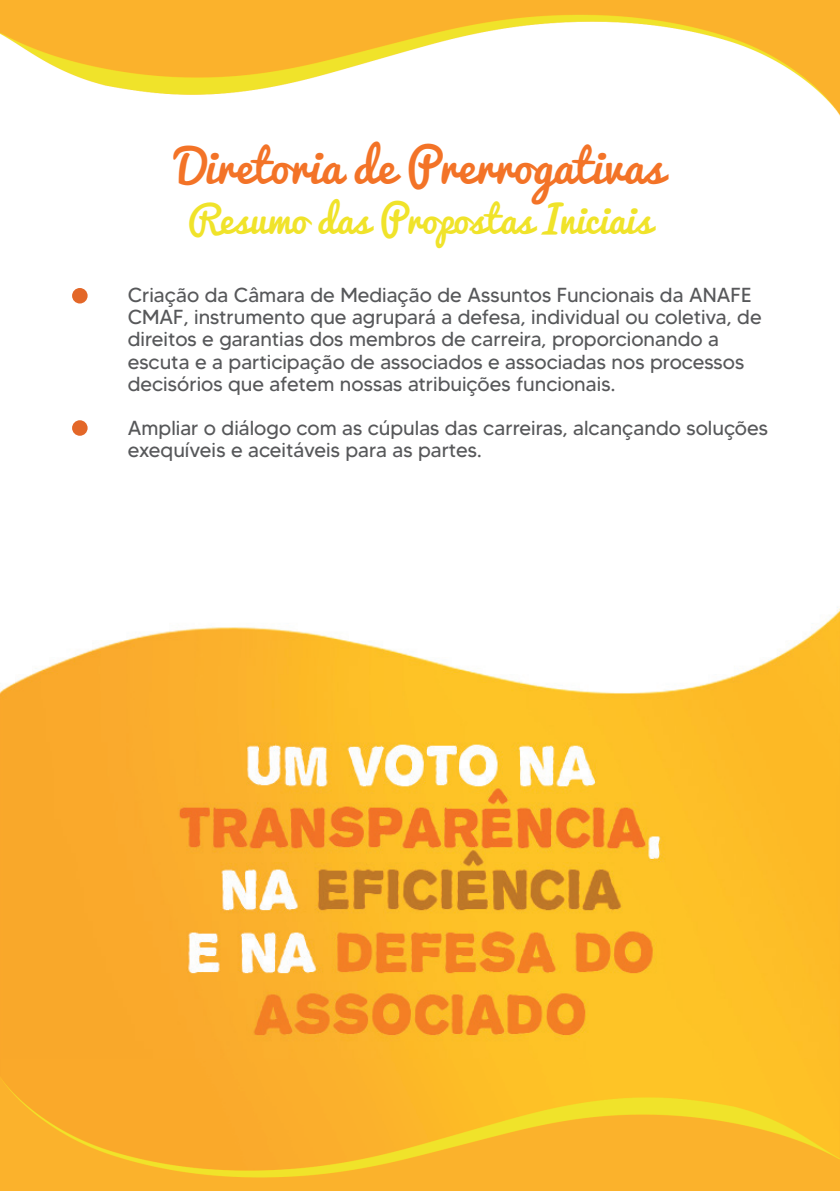
<style>
.page{position:relative;width:840px;height:1191px;background:#fff}
.page>*{position:absolute;margin:0;border:0;box-sizing:border-box;transform-origin:0 0}
.t1{font:45.4px "Pacifico";color:#f37327}
.t2{font:37.4px "Pacifico";color:#f0e32a}
.t3{font:20.2px/22.2px "MADETOMMY";color:#57585a}
</style>
<div class="page">
<img style="left:0;top:607px;width:839px;height:452px">
<img style="left:0;top:0;width:839px;height:115px">
<img style="left:0;top:1059px;width:839px;height:132px">
<div style="left:72px;top:288px;width:16px;height:15px;background:#e36728;border-radius:50%"></div>
<div style="left:72px;top:420px;width:16px;height:16px;background:#e36728;border-radius:50%"></div>
<h1 class="t1" style="left:176px;top:142px;width:488px">Diretoria de Prerrogativas</h1>
<h2 class="t2" style="left:188px;top:199px;width:464px">Resumo das Propostas Iniciais</h2>
<p class="t3" style="left:128px;top:284px;width:635px">Criação da Câmara de Mediação de Assuntos Funcionais da ANAFE CMAF, instrumento que agrupará a defesa, individual ou coletiva, de direitos e garantias dos membros de carreira, proporcionando a escuta e a participação de associados e associadas nos processos decisórios que afetem nossas atribuições funcionais.</p>
<p class="t3" style="left:128px;top:417px;width:641px">Ampliar o diálogo com as cúpulas das carreiras, alcançando soluções exequíveis e aceitáveis para as partes.</p>
</div>
